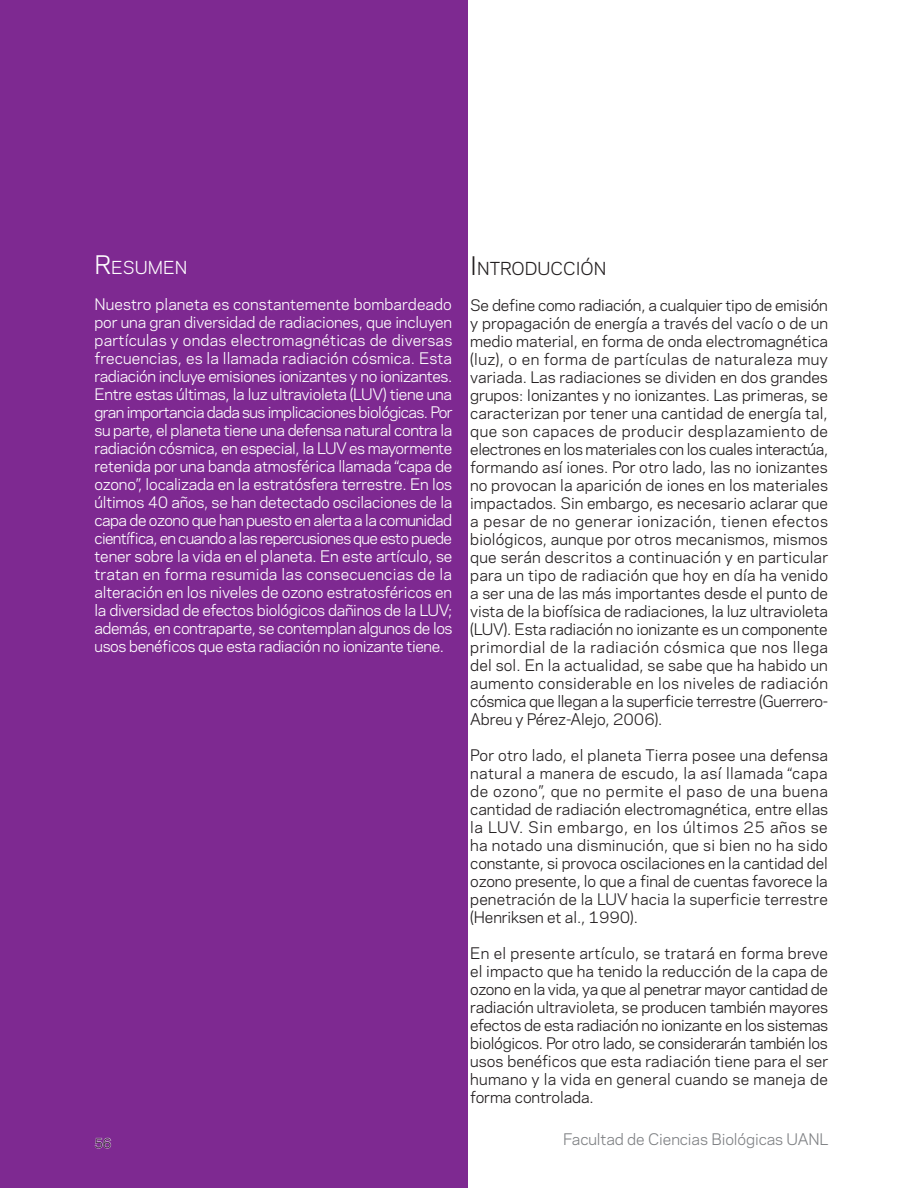
<style>
.page{position:relative;width:918px;height:1188px;background:#fff}
.page>*{position:absolute;margin:0;border:0;box-sizing:border-box;transform-origin:0 0}
.t1{font:16.8px "Galaxie Polaris";color:#231f20}
.t2{font:16.8px "Galaxie Polaris";color:#fff}
.t3{font:15px/18px "Galaxie Polaris";letter-spacing:-.005em;color:#231f20;text-align:justify}
.t4{font:15px/18px "Galaxie Polaris";letter-spacing:-.025em;color:#fff;text-align:justify}
.t5{font:15px "Galaxie Polaris";letter-spacing:-.005em;color:#808285}
.t6{font:300 12.15px "Galaxie Polaris";color:#231f20}
.s1{font-size:24px}
</style>
<div class="page">
<div style="left:0;top:0;width:468px;height:1188px;background:#7e2991"></div>
<svg style="left:94px;top:1137px;width:18px;height:12px"></svg>
<p class="t2" style="left:94px;top:255px;width:94px"><span class="s1">R</span>ESUMEN</p>
<p class="t4" style="left:94px;top:294px;width:360px">Nuestro planeta es constantemente bombardeado por una gran diversidad de radiaciones, que incluyen partículas y ondas electromagnéticas de diversas frecuencias, es la llamada radiación cósmica. Esta radiación incluye emisiones ionizantes y no ionizantes.<br>Entre estas últimas, la luz ultravioleta (LUV) tiene una gran importancia dada sus implicaciones biológicas. Por su parte, el planeta tiene una defensa natural contra la radiación cósmica, en especial, la LUV es mayormente retenida por una banda atmosférica llamada “capa de ozono”, localizada en la estratósfera terrestre. En los últimos 40 años, se han detectado oscilaciones de la capa de ozono que han puesto en alerta a la comunidad científica, en cuando a las repercusiones que esto puede tener sobre la vida en el planeta. En este artículo, se tratan en forma resumida las consecuencias de la alteración en los niveles de ozono estratosféricos en la diversidad de efectos biológicos dañinos de la LUV; además, en contraparte, se contemplan algunos de los usos benéficos que esta radiación no ionizante tiene.</p>
<p class="t1" style="left:470px;top:256px;width:138px"><span class="s1">I</span> NTRODUCCIÓN</p>
<p class="t3" style="left:470px;top:295px;width:360px">Se define como radiación, a cualquier tipo de emisión y propagación de energía a través del vacío o de un medio material, en forma de onda electromagnética (luz), o en forma de partículas de naturaleza muy variada. Las radiaciones se dividen en dos grandes grupos: Ionizantes y no ionizantes. Las primeras, se caracterizan por tener una cantidad de energía tal, que son capaces de producir desplazamiento de electrones en los materiales con los cuales interactúa, formando así iones. Por otro lado, las no ionizantes no provocan la aparición de iones en los materiales impactados. Sin embargo, es necesario aclarar que a pesar de no generar ionización, tienen efectos biológicos, aunque por otros mecanismos, mismos que serán descritos a continuación y en particular para un tipo de radiación que hoy en día ha venido a ser una de las más importantes desde el punto de vista de la biofísica de radiaciones, la luz ultravioleta (LUV). Esta radiación no ionizante es un componente primordial de la radiación cósmica que nos llega del sol. En la actualidad, se sabe que ha habido un aumento considerable en los niveles de radiación cósmica que llegan a la superficie terrestre (Guerrero-Abreu y Pérez-Alejo, 2006).</p>
<p class="t3" style="left:470px;top:745px;width:359px">Por otro lado, el planeta Tierra posee una defensa natural a manera de escudo, la así llamada “capa de ozono”, que no permite el paso de una buena cantidad de radiación electromagnética, entre ellas la LUV. Sin embargo, en los últimos 25 años se ha notado una disminución, que si bien no ha sido constante, si provoca oscilaciones en la cantidad del ozono presente, lo que a final de cuentas favorece la penetración de la LUV hacia la superficie terrestre (Henriksen et al., 1990).</p>
<p class="t3" style="left:470px;top:943px;width:360px">En el presente artículo, se tratará en forma breve el impacto que ha tenido la reducción de la capa de ozono en la vida, ya que al penetrar mayor cantidad de radiación ultravioleta, se producen también mayores efectos de esta radiación no ionizante en los sistemas biológicos. Por otro lado, se considerarán también los usos benéficos que esta radiación tiene para el ser humano y la vida en general cuando se maneja de forma controlada.</p>
<p class="t6" style="left:94px;top:1134px;width:18px">56</p>
<p class="t5" style="left:563px;top:1128px;width:267px">Facultad de Ciencias Biológicas UANL</p>
</div>
